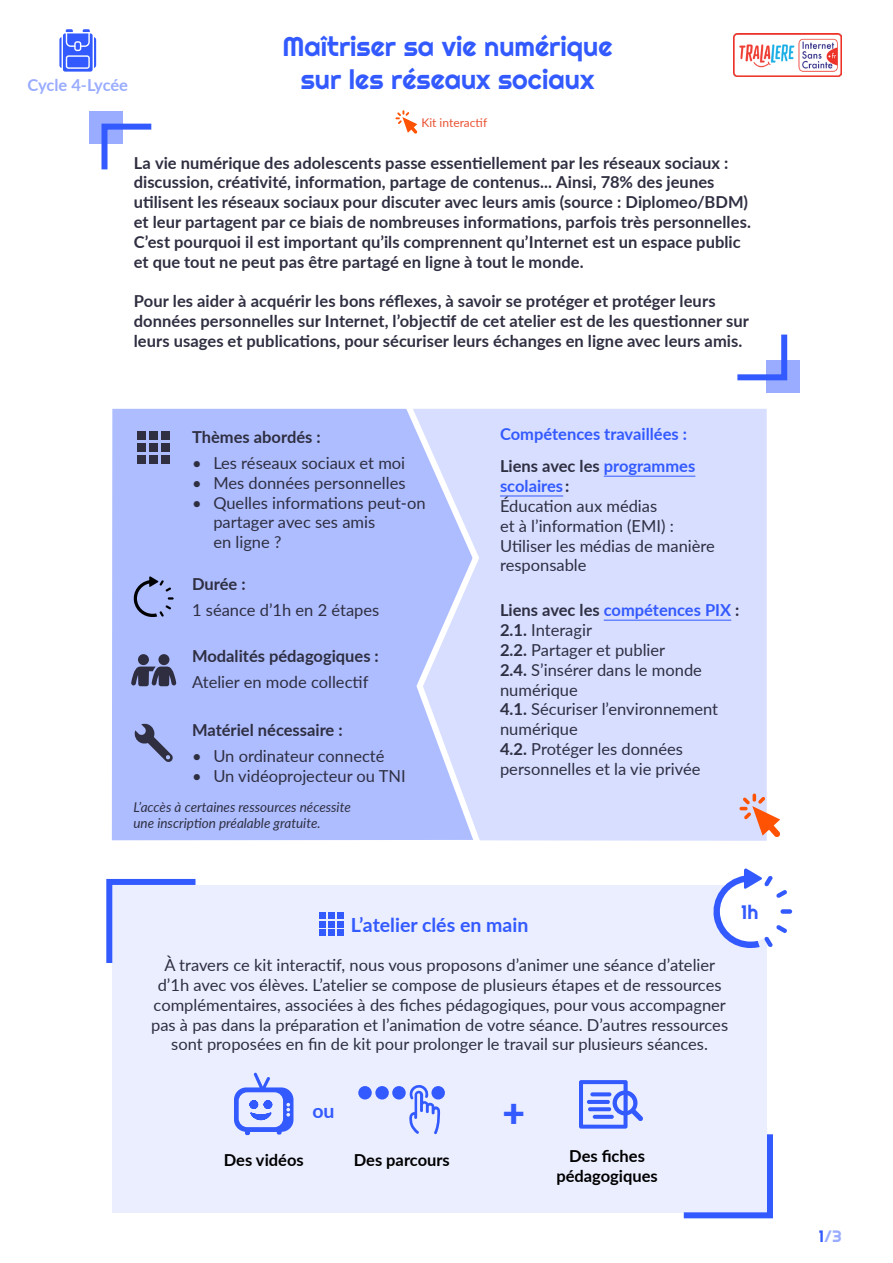
<style>
.page{position:relative;width:893px;height:1263px;background:#fff}
.page>*{position:absolute;margin:0;border:0;box-sizing:border-box;transform-origin:0 0}
.t1{font:900 39px "Lato";color:#335aff}
.t2{font:27px/32.4px "Righteous";color:#335aff;text-align:center}
.t3{font:700 19.5px "Lato";color:#335aff}
.t4{font:19.5px "Righteous";color:#335aff}
.t5{font:16.5px/19.8px "Lato";color:#2f2f42}
.t6{font:700 16.5px/19.8px "Lato";letter-spacing:.005em;color:#2f2f42}
.t7{font:700 16.5px/32.5px "Lato";color:#335aff}
.t8{font:700 16.5px/19.8px "Lato";color:#000;text-align:center}
.t9{font:700 16.5px "Lato";letter-spacing:-.01em;color:#99acff}
.t10{font:16.5px "Righteous";color:#99acff}
.t11{font:italic 13.5px/16.2px "Lato";color:#2f2f42}
.t12{font:12px "Lato";color:#ea5232}
.s1{color:#2f2f42}
.s2{font-weight:700;color:#335aff}
.s3{font-weight:700}
.s4{color:#335aff}
</style>
<div class="page">
<img style="left:734px;top:34px;width:108px;height:42px">
<svg style="left:59px;top:29px;width:37px;height:43px"></svg>
<div style="left:487px;top:409px;width:280px;height:432px;background:#d7deff"></div>
<div style="left:112px;top:409px;width:281px;height:431px;background:#aebdff"></div>
<svg style="left:133px;top:723px;width:40px;height:39px;background:#8893c7"></svg>
<div style="left:149px;top:431px;width:9px;height:8px;background:#2f2f41"></div>
<div style="left:162px;top:431px;width:8px;height:8px;background:#2f2f41"></div>
<div style="left:137px;top:431px;width:9px;height:8px;background:#2f2f41"></div>
<div style="left:150px;top:456px;width:8px;height:8px;background:#2f2f41"></div>
<div style="left:162px;top:456px;width:8px;height:8px;background:#2f2f41"></div>
<div style="left:137px;top:456px;width:9px;height:8px;background:#2f2f41"></div>
<div style="left:150px;top:443px;width:8px;height:9px;background:#2f2f41"></div>
<div style="left:162px;top:443px;width:8px;height:9px;background:#2f2f41"></div>
<div style="left:137px;top:443px;width:9px;height:9px;background:#2f2f41"></div>
<div style="left:138px;top:654px;width:11px;height:11px;background:#2f2e41;border-radius:50%"></div>
<svg style="left:131px;top:666px;width:45px;height:20px"></svg>
<div style="left:158px;top:654px;width:11px;height:11px;background:#2f2e41;border-radius:50%"></div>
<hr style="left:604px;top:476px;width:91px;height:1px;background:#335aff">
<hr style="left:500px;top:496px;width:63px;height:1px;background:#335aff">
<hr style="left:604px;top:620px;width:127px;height:1px;background:#335aff">
<svg style="left:393px;top:408px;width:94px;height:433px;background:#c4ceff"></svg>
<svg style="left:132px;top:576px;width:42px;height:41px;background:#909cd3"></svg>
<svg style="left:395px;top:110px;width:22px;height:24px"></svg>
<svg style="left:737px;top:334px;width:51px;height:47px"></svg>
<svg style="left:766px;top:360px;width:33px;height:33px"></svg>
<svg style="left:101px;top:121px;width:51px;height:49px"></svg>
<svg style="left:89px;top:111px;width:33px;height:33px"></svg>
<svg style="left:739px;top:793px;width:41px;height:44px"></svg>
<div style="left:112px;top:885px;width:655px;height:327px;background:#ebeeff"></div>
<svg style="left:106px;top:878px;width:90px;height:85px"></svg>
<svg style="left:678px;top:1134px;width:95px;height:85px"></svg>
<div style="left:319px;top:912px;width:7px;height:6px;background:#335aff"></div>
<svg style="left:320px;top:912px;width:23px;height:24px"></svg>
<div style="left:780px;top:909px;width:12px;height:5px;background:#335aff;border-radius:2px"></div>
<svg style="left:713px;top:868px;width:74px;height:80px"></svg>
<svg style="left:234px;top:1073px;width:59px;height:62px"></svg>
<div style="left:392px;top:1086px;width:14px;height:13px;background:#335aff;border-radius:50%"></div>
<div style="left:431px;top:1086px;width:14px;height:13px;background:#335aff;border-radius:50%"></div>
<div style="left:375px;top:1086px;width:14px;height:13px;background:#335aff;border-radius:50%"></div>
<div style="left:358px;top:1086px;width:14px;height:13px;background:#335aff;border-radius:50%"></div>
<svg style="left:409px;top:1085px;width:32px;height:49px"></svg>
<svg style="left:579px;top:1080px;width:64px;height:48px"></svg>
<svg style="left:590px;top:1092px;width:21px;height:4px"></svg>
<svg style="left:593px;top:1115px;width:21px;height:4px"></svg>
<hr style="left:587px;top:1100px;width:23px;height:4px;background:#335aff;border-radius:2px">
<svg style="left:588px;top:1107px;width:23px;height:4px"></svg>
<p class="t9" style="left:27px;top:73px;width:102px">Cycle 4-Lycée</p>
<h2 class="t2" style="left:282px;top:30px;width:332px">Maîtriser sa vie numérique sur les réseaux sociaux</h2>
<p class="t12" style="left:421px;top:114px;width:67px">Kit interactif</p>
<p class="t6" style="left:134px;top:152px;width:619px">La vie numérique des adolescents passe essentiellement par les réseaux sociaux : discussion, créativité, information, partage de contenus... Ainsi, 78% des jeunes utilisent les réseaux sociaux pour discuter avec leurs amis (source : Diplomeo/BDM) et leur partagent par ce biais de nombreuses informations, parfois très personnelles.<br>C’est pourquoi il est important qu’ils comprennent qu’Internet est un espace public et que tout ne peut pas être partagé en ligne à tout le monde.</p>
<p class="t6" style="left:134px;top:291px;width:617px">Pour les aider à acquérir les bons réflexes, à savoir se protéger et protéger leurs données personnelles sur Internet, l’objectif de cet atelier est de les questionner sur leurs usages et publications, pour sécuriser leurs échanges en ligne avec leurs amis.</p>
<p class="t6" style="left:192px;top:426px;width:130px">Thèmes abordés :</p>
<p class="t5" style="left:192px;top:452px;width:215px">• Les réseaux sociaux et moi</p>
<p class="t5" style="left:192px;top:472px;width:215px">• Mes données personnelles</p>
<p class="t5" style="left:213px;top:492px;width:214px;text-indent:-21px">• Quelles informations peut-on partager avec ses amis<br>en ligne ?</p>
<p class="t6" style="left:192px;top:573px;width:55px">Durée :</p>
<p class="t5" style="left:192px;top:599px;width:189px">1 séance d’1h en 2 étapes</p>
<p class="t6" style="left:192px;top:645px;width:188px">Modalités pédagogiques :</p>
<p class="t5" style="left:192px;top:671px;width:178px">Atelier en mode collectif</p>
<p class="t6" style="left:192px;top:719px;width:152px">Matériel nécessaire :</p>
<p class="t5" style="left:192px;top:745px;width:194px">• Un ordinateur connecté</p>
<p class="t5" style="left:192px;top:765px;width:215px">• Un vidéoprojecteur ou TNI</p>
<p class="t11" style="left:133px;top:798px;width:219px">L’accès à certaines ressources nécessite une inscription préalable gratuite.</p>
<p class="t7" style="left:500px;top:417px;width:197px">Compétences travaillées :<br><span class="s1">Liens avec les</span> programmes</p>
<p class="t5" style="left:500px;top:476px;width:216px"><span class="s2">scolaires</span> <span class="s3">:<br></span>Éducation aux médias<br>et à l’information (EMI) :<br>Utiliser les médias de manière responsable</p>
<p class="t5" style="left:500px;top:600px;width:241px"><span class="s3">Liens avec les</span> <span class="s2">compétences PIX</span> <span class="s3">:<br>2.1.</span> Interagir<br><span class="s3">2.2.</span> Partager et publier<br><span class="s3">2.4.</span> S’insérer dans le monde numérique<br><span class="s3">4.1.</span> Sécuriser l’environnement numérique<br><span class="s3">4.2.</span> Protéger les données personnelles et la vie privée</p>
<p class="t3" style="left:351px;top:910px;width:179px">L’atelier clés en main</p>
<p class="t5" style="left:151px;top:955px;width:578px;text-align:center">À travers ce kit interactif, nous vous proposons d’animer une séance d’atelier d’1h avec vos élèves. L’atelier se compose de plusieurs étapes et de ressources complémentaires, associées à des fiches pédagogiques, pour vous accompagner pas à pas dans la préparation et l’animation de votre séance. D’autres ressources sont proposées en fin de kit pour prolonger le travail sur plusieurs séances.</p>
<p class="t4" style="left:741px;top:900px;width:19px">1h</p>
<p class="t3" style="left:312px;top:1096px;width:24px">ou</p>
<h1 class="t1" style="left:503px;top:1084px;width:24px">+</h1>
<p class="t8" style="left:224px;top:1149px;width:81px">Des vidéos</p>
<p class="t8" style="left:354px;top:1149px;width:98px">Des parcours</p>
<p class="t8" style="left:556px;top:1145px;width:103px">Des fiches pédagogiques</p>
<p class="t10" style="left:819px;top:1226px;width:25px"><span class="s4">1</span>/3</p>
</div>
